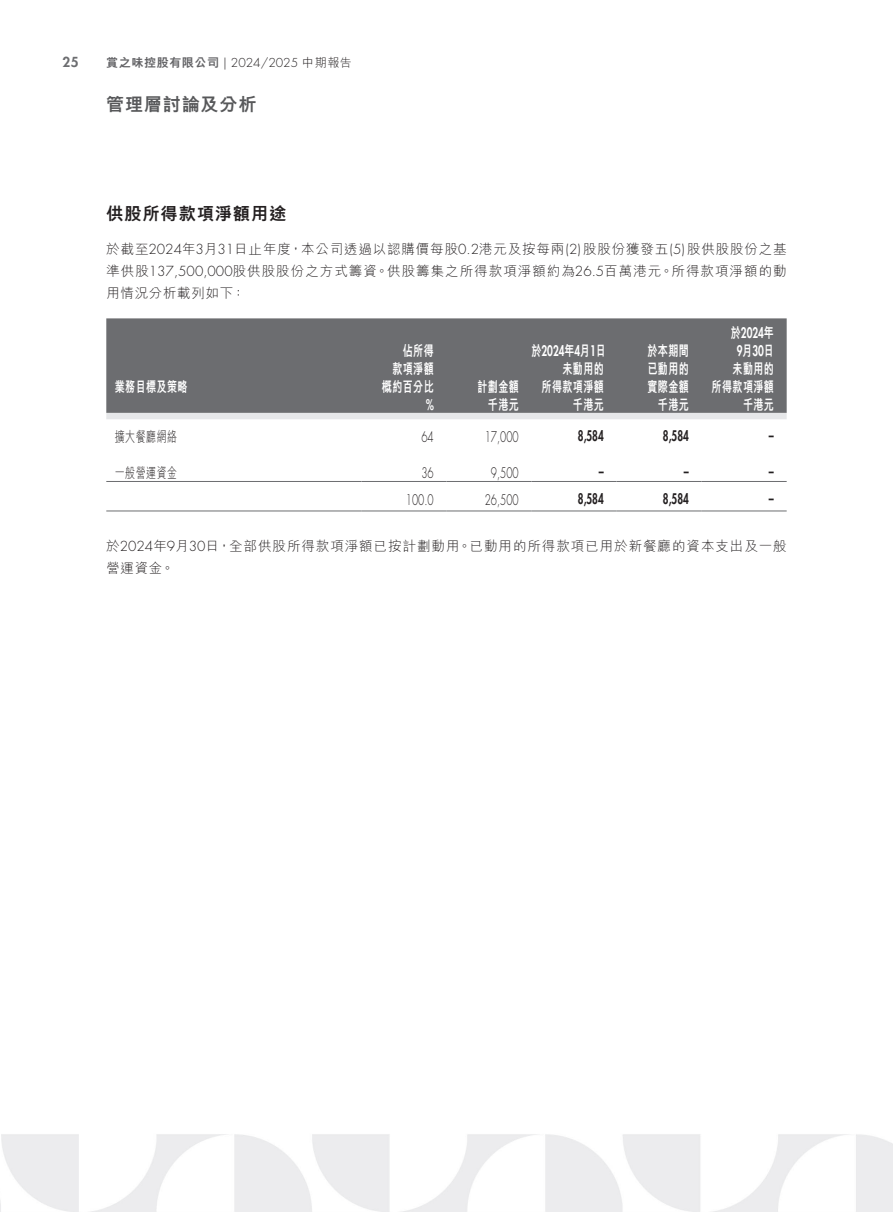
<style>
.page{position:relative;width:893px;height:1212px;background:#fff}
.page>*{position:absolute;margin:0;border:0;box-sizing:border-box;transform-origin:0 0}
.t1{font:800 18px "M Hei HK";letter-spacing:.05em;color:#57585a}
.t2{font:800 17.25px "M Hei HK";letter-spacing:.05em;color:#231f20}
.t3{font:800 14.25px/18px "M Hei HK";letter-spacing:.05em;color:#fff;text-align:right;scale:.7 1}
.t4{font:300 14.25px "Futura Std";color:#231f20;scale:.7 1}
.t5{font:800 14.25px "Futura Std";color:#231f20;scale:.7 1}
.t6{font:800 14.25px/18px "Futura Std";color:#fff;text-align:center;scale:.7 1}
.t7{font:300 14.25px "M Hei HK";letter-spacing:.05em;color:#231f20;scale:.7 1}
.t8{font:300 13.5px/21.8px "M Hei HK";letter-spacing:.07em;color:#231f20;text-align:justify}
.t9{font:800 13.5px "Futura Std";color:#6c6d70}
.t10{font:300 12px "Futura Std";color:#231f20}
.s1{font-family:"M Hei HK";font-weight:800;color:#616164}
.s2{font-family:"M Hei HK"}
.s3{font-family:"Futura Std"}
</style>
<div class="page">
<div style="left:106px;top:318px;width:681px;height:95px;background:#6c6d70"></div>
<div style="left:106px;top:413px;width:681px;height:6px;background:#e6e7e9"></div>
<hr style="left:106px;top:481px;width:255px;height:1px;background:#6c6d70">
<hr style="left:361px;top:481px;width:85px;height:1px;background:#6c6d70">
<hr style="left:446px;top:481px;width:85px;height:1px;background:#6c6d70">
<hr style="left:531px;top:481px;width:86px;height:1px;background:#6c6d70">
<hr style="left:617px;top:481px;width:85px;height:1px;background:#6c6d70">
<hr style="left:702px;top:481px;width:85px;height:1px;background:#6c6d70">
<hr style="left:106px;top:511px;width:255px;height:1px;background:#6c6d70">
<hr style="left:361px;top:511px;width:85px;height:1px;background:#6c6d70">
<hr style="left:446px;top:511px;width:85px;height:1px;background:#6c6d70">
<hr style="left:531px;top:511px;width:86px;height:1px;background:#6c6d70">
<hr style="left:617px;top:511px;width:85px;height:1px;background:#6c6d70">
<hr style="left:702px;top:511px;width:85px;height:1px;background:#6c6d70">
<p class="t9" style="left:62px;top:54px;width:18px">25</p>
<p class="t10" style="left:106px;top:56px;width:247px"><span class="s1">賞之味控股有限公司</span> | 2024/2025 <span class="s2">中期報告</span></p>
<h1 class="t1" style="left:106px;top:95px;width:152px">管理層討論及分析</h1>
<p class="t2" style="left:106px;top:204px;width:182px">供股所得款項淨額用途</p>
<p class="t8" style="left:106px;top:238px;width:682px">於截至<span class="s3">2024</span>年<span class="s3">3</span>月<span class="s3">31</span>日止年度，本公司透過以認購價每股<span class="s3">0.2</span>港元及按每兩<span class="s3">(2)</span>股股份獲發五<span class="s3">(5)</span>股供股股份之基準供股<span class="s3">137,500,000</span>股供股股份之方式籌資。供股籌集之所得款項淨額約為<span class="s3">26.5</span>百萬港元。所得款項淨額的動用情況分析載列如下：</p>
<p class="t3" style="left:115px;top:377px;width:105px">業務目標及策略</p>
<p class="t3" style="left:382px;top:341px;width:76px">佔所得<br>款項淨額概約百分比</p>
<p class="t3" style="left:477px;top:377px;width:61px">計劃金額</p>
<p class="t6" style="left:531px;top:342px;width:108px"><span class="s2">於</span>2024<span class="s2">年</span>4<span class="s2">月</span>1<span class="s2">日</span></p>
<p class="t3" style="left:541px;top:359px;width:90px">未動用的<br>所得款項淨額</p>
<p class="t3" style="left:647px;top:341px;width:61px;text-align:justify">於本期間已動用的實際金額</p>
<p class="t6" style="left:731px;top:324px;width:63px"><span class="s2">於</span>2024<span class="s2">年<br></span>9<span class="s2">月</span>30<span class="s2">日</span></p>
<p class="t3" style="left:712px;top:359px;width:90px">未動用的<br>所得款項淨額</p>
<p class="t6" style="left:426px;top:396px;width:13px">%</p>
<p class="t3" style="left:488px;top:395px;width:46px">千港元</p>
<p class="t3" style="left:573px;top:395px;width:46px">千港元</p>
<p class="t3" style="left:658px;top:395px;width:46px">千港元</p>
<p class="t3" style="left:743px;top:395px;width:46px">千港元</p>
<p class="t7" style="left:115px;top:429px;width:91px">擴大餐廳網絡</p>
<p class="t4" style="left:421px;top:428px;width:19px">64</p>
<p class="t4" style="left:485px;top:428px;width:50px">17,000</p>
<p class="t5" style="left:578px;top:426px;width:39px">8,584</p>
<p class="t5" style="left:663px;top:426px;width:39px">8,584</p>
<p class="t5" style="left:769px;top:426px;width:9px">–</p>
<p class="t7" style="left:115px;top:465px;width:91px">一般營運資金</p>
<p class="t4" style="left:421px;top:464px;width:19px">36</p>
<p class="t4" style="left:491px;top:464px;width:41px">9,500</p>
<p class="t5" style="left:599px;top:462px;width:9px">–</p>
<p class="t5" style="left:684px;top:462px;width:9px">–</p>
<p class="t5" style="left:769px;top:462px;width:9px">–</p>
<p class="t4" style="left:406px;top:491px;width:41px">100.0</p>
<p class="t4" style="left:485px;top:491px;width:50px">26,500</p>
<p class="t5" style="left:578px;top:490px;width:39px">8,584</p>
<p class="t5" style="left:663px;top:490px;width:39px">8,584</p>
<p class="t5" style="left:769px;top:490px;width:9px">–</p>
<p class="t8" style="left:106px;top:535px;width:682px">於<span class="s3">2024</span>年<span class="s3">9</span>月<span class="s3">30</span>日，全部供股所得款項淨額已按計劃動用。已動用的所得款項已用於新餐廳的資本支出及一般營運資金。</p>
</div>
